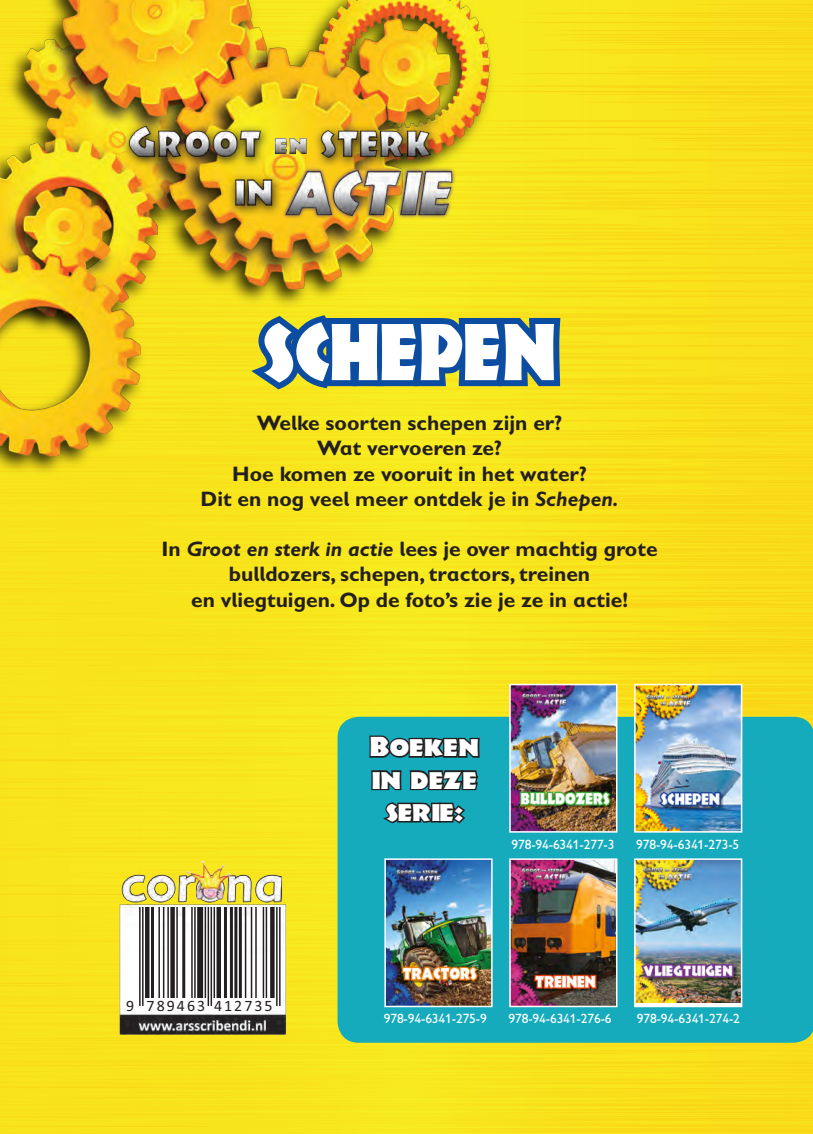
<style>
.page{position:relative;width:813px;height:1134px;background:#fff}
.page>*{position:absolute;margin:0;border:0;box-sizing:border-box;transform-origin:0 0}
.t1{font:90px "Jungle Fever";color:#fff;scale:.8 1}
.t2{font:27px "Jungle Fever";letter-spacing:.01em;color:#fff}
.t3{font:700 21px "Gill Sans Infant Std";color:#231f20}
.t4{font:15.9px "Calibri";letter-spacing:.13em;color:#231f20}
.t5{font:13.5px "Gill Sans Infant Std";letter-spacing:-.01em;color:#fff}
.s1{font-style:italic}
</style>
<div class="page">
<img style="left:0;top:0;width:812px;height:1134px">
<p class="t1" style="left:262px;top:294px;width:368px">schepen</p>
<p class="t3" style="left:257px;top:411px;width:306px">Welke soorten schepen zijn er?</p>
<p class="t3" style="left:317px;top:436px;width:186px">Wat vervoeren ze?</p>
<p class="t3" style="left:232px;top:461px;width:356px">Hoe komen ze vooruit in het water?</p>
<p class="t3" style="left:200px;top:486px;width:419px">Dit en nog veel meer ontdek je in <span class="s1">Schepen.</span></p>
<p class="t3" style="left:161px;top:537px;width:497px">In <span class="s1">Groot en sterk in actie</span> lees je over machtig grote</p>
<p class="t3" style="left:229px;top:562px;width:362px">bulldozers, schepen, tractors, treinen</p>
<p class="t3" style="left:191px;top:587px;width:438px">en vliegtuigen. Op de foto’s zie je ze in actie!</p>
<p class="t4" style="left:126px;top:996px;width:148px">9 789463 412735</p>
<p class="t2" style="left:370px;top:730px;width:110px">Boeken</p>
<p class="t2" style="left:372px;top:763px;width:106px">in deze</p>
<p class="t2" style="left:386px;top:795px;width:78px">serie:</p>
<p class="t5" style="left:511px;top:836px;width:105px">978-94-6341-277-3</p>
<p class="t5" style="left:636px;top:836px;width:105px">978-94-6341-273-5</p>
<p class="t5" style="left:383px;top:1011px;width:105px">978-94-6341-275-9</p>
<p class="t5" style="left:508px;top:1011px;width:105px">978-94-6341-276-6</p>
<p class="t5" style="left:636px;top:1011px;width:105px">978-94-6341-274-2</p>
</div>
